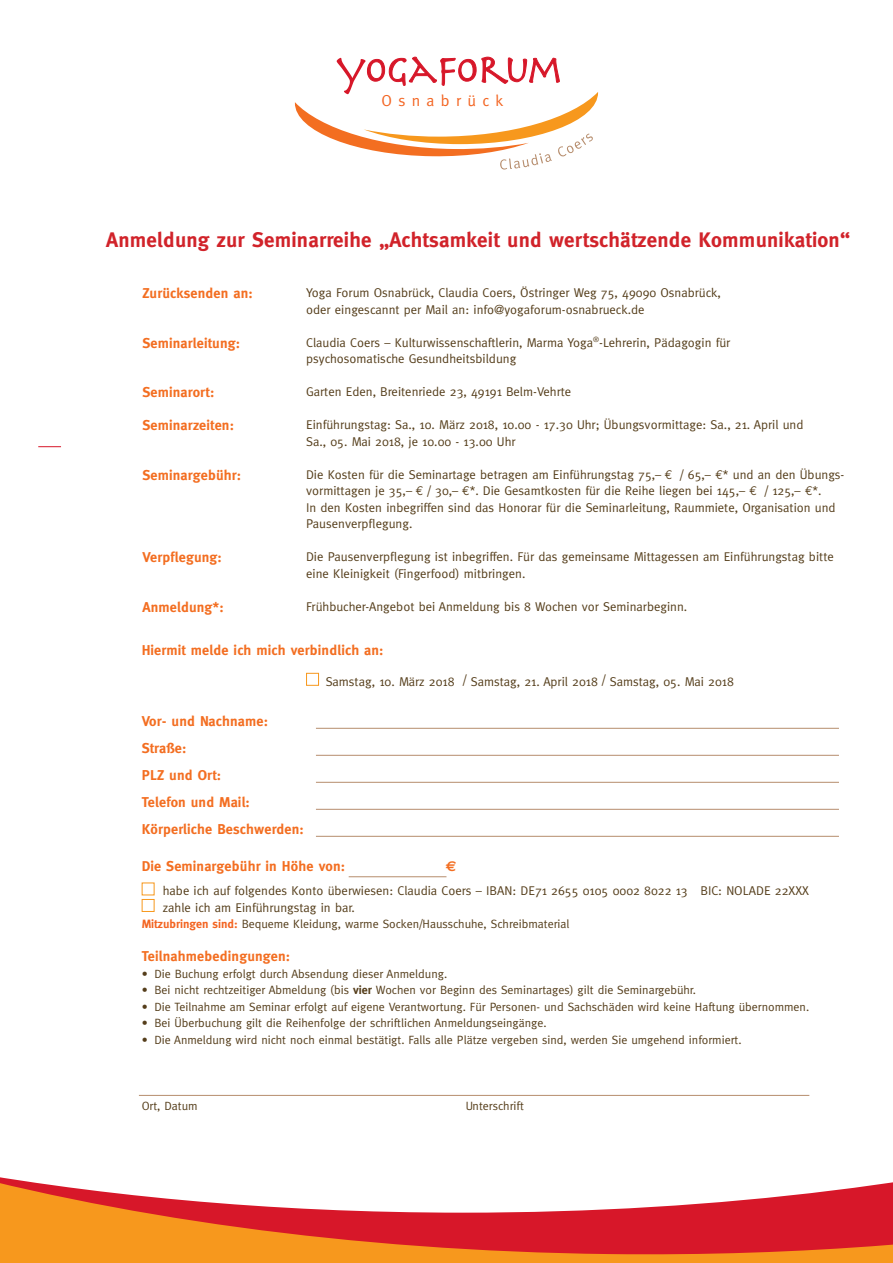
<style>
.page{position:relative;width:893px;height:1263px;background:#fff}
.page>*{position:absolute;margin:0;border:0;box-sizing:border-box;transform-origin:0 0}
.t1{font:700 21px "Meta";letter-spacing:.01em;color:#d1232a}
.t2{font:15.9px "Meta";letter-spacing:.4em;color:#f36421}
.t3{font:700 14.25px/27px "Meta";letter-spacing:.01em;color:#f36e21}
.t4{font:700 14.25px "Euro Sans";color:#f36e21}
.t5{font:12.75px/16.5px "Meta";color:#553e1b}
.t6{font:12px "Meta";color:#553e1b}
.s1{font-family:"Euro Mono"}
.s2{font-weight:700;color:#f36421}
.s3{font-weight:700}
</style>
<div class="page">
<div style="left:142px;top:899px;width:12px;height:13px;border:1px solid #f7981d"></div>
<svg style="left:0;top:1094px;width:893px;height:169px"></svg>
<svg style="left:295px;top:56px;width:303px;height:114px"></svg>
<svg style="left:38px;top:446px;width:23px;height:1px"></svg>
<hr style="left:316px;top:728px;width:523px;height:1px;background:#b68d6d">
<hr style="left:316px;top:755px;width:523px;height:1px;background:#b68d6d">
<hr style="left:316px;top:782px;width:523px;height:1px;background:#b68d6d">
<hr style="left:316px;top:809px;width:523px;height:1px;background:#b68d6d">
<hr style="left:316px;top:836px;width:523px;height:1px;background:#b68d6d">
<hr style="left:139px;top:1095px;width:670px;height:1px;background:#b68d6d">
<div style="left:306px;top:673px;width:13px;height:13px;border:1px solid #f7981d"></div>
<hr style="left:349px;top:876px;width:97px;height:1px;background:#b68d6d">
<p class="t2" style="left:382px;top:92px;width:123px">Osnabrück</p>
<h1 class="t1" style="left:106px;top:228px;width:745px">Anmeldung zur Seminarreihe „Achtsamkeit und wertschätzende Kommunikation“</h1>
<p class="t5" style="left:306px;top:284px;width:416px">Yoga Forum Osnabrück, Claudia Coers, Östringer Weg 75, 49090 Osnabrück, oder eingescannt per Mail an: info@yogaforum-osnabrueck.de</p>
<p class="t5" style="left:306px;top:334px;width:426px">Claudia Coers – Kulturwissenschaftlerin, Marma Yoga<sup>®</sup>-Lehrerin, Pädagogin für psychosomatische Gesundheitsbildung</p>
<p class="t5" style="left:306px;top:383px;width:267px">Garten Eden, Breitenriede 23, 49191 Belm-Vehrte</p>
<p class="t5" style="left:306px;top:416px;width:499px">Einführungstag: Sa., 10. März 2018, 10.00 - 17.30 Uhr; Übungsvormittage: Sa., 21. April und<br>Sa., 05. Mai 2018, je 10.00 - 13.00 Uhr</p>
<p class="t5" style="left:306px;top:466px;width:540px">Die Kosten für die Seminartage betragen am Einführungstag 75,–€<span class="s1">E</span> / 65,– <span class="s1">E</span>* und an den Übungs&shy;vormittagen je 35,–€<span class="s1">E</span> / 30,–€<span class="s1">E</span>*. Die Gesamtkosten für die Reihe liegen bei 145,– <span class="s1">E</span> / 125,– <span class="s1">E</span>*.<br>In den Kosten inbegriffen sind das Honorar für die Seminarleitung, Raummiete, Organisation und Pausenverpflegung.</p>
<p class="t5" style="left:306px;top:548px;width:529px">Die Pausenverpflegung ist inbegriffen. Für das gemeinsame Mittagessen am Einführungstag bitte eine Kleinigkeit (Fingerfood) mitbringen.</p>
<p class="t5" style="left:306px;top:598px;width:383px">Frühbucher-Angebot bei Anmeldung bis 8 Wochen vor Seminarbeginn.</p>
<p class="t3" style="left:142px;top:280px;width:112px">Zurücksenden an:</p>
<p class="t3" style="left:142px;top:329px;width:99px">Seminarleitung:</p>
<p class="t3" style="left:142px;top:379px;width:73px">Seminarort:</p>
<p class="t3" style="left:142px;top:412px;width:93px">Seminarzeiten:</p>
<p class="t3" style="left:142px;top:461px;width:100px">Seminargebühr:</p>
<p class="t3" style="left:142px;top:544px;width:81px">Verpflegung:</p>
<p class="t3" style="left:142px;top:593px;width:83px">Anmeldung*:</p>
<p class="t3" style="left:142px;top:637px;width:243px">Hiermit melde ich mich verbindlich an:</p>
<p class="t5" style="left:326px;top:673px;width:410px">Samstag, 10. März 2018 / Samstag, 21. April 2018 / Samstag, 05. Mai 2018</p>
<p class="t3" style="left:142px;top:707px;width:164px">Vor- und Nachname:<br>Straße:<br>PLZ und Ort:<br>Telefon und Mail:<br>Körperliche Beschwerden:</p>
<p class="t3" style="left:142px;top:853px;width:205px">Die Seminargebühr in Höhe von:</p>
<p class="t4" style="left:446px;top:858px;width:12px">E</p>
<p class="t5" style="left:163px;top:882px;width:648px">habe ich auf folgendes Konto überwiesen: Claudia Coers – IBAN: DE71 2655 0105 0002 8022 13 BIC: NOLADE 22XXX zahle ich am Einführungstag in bar.</p>
<p class="t6" style="left:142px;top:917px;width:429px"><span class="s2">Mitzubringen sind:</span> Bequeme Kleidung, warme Socken/Hausschuhe, Schreibmaterial</p>
<p class="t3" style="left:142px;top:943px;width:150px">Teilnahmebedingungen:</p>
<p class="t6" style="left:142px;top:967px;width:307px">• Die Buchung erfolgt durch Absendung dieser Anmeldung.</p>
<p class="t6" style="left:142px;top:983px;width:556px">• Bei nicht rechtzeitiger Abmeldung (bis <span class="s3">vier</span> Wochen vor Beginn des Seminartages) gilt die Seminargebühr.</p>
<p class="t6" style="left:142px;top:1000px;width:669px">• Die Teilnahme am Seminar erfolgt auf eigene Verantwortung. Für Personen- und Sachschäden wird keine Haftung übernommen.</p>
<p class="t6" style="left:142px;top:1016px;width:406px">• Bei Überbuchung gilt die Reihenfolge der schriftlichen Anmeldungseingänge.</p>
<p class="t6" style="left:142px;top:1033px;width:601px">• Die Anmeldung wird nicht noch einmal bestätigt. Falls alle Plätze vergeben sind, werden Sie umgehend informiert.</p>
<p class="t6" style="left:142px;top:1099px;width:57px">Ort, Datum</p>
<p class="t6" style="left:466px;top:1099px;width:60px">Unterschrift</p>
</div>
